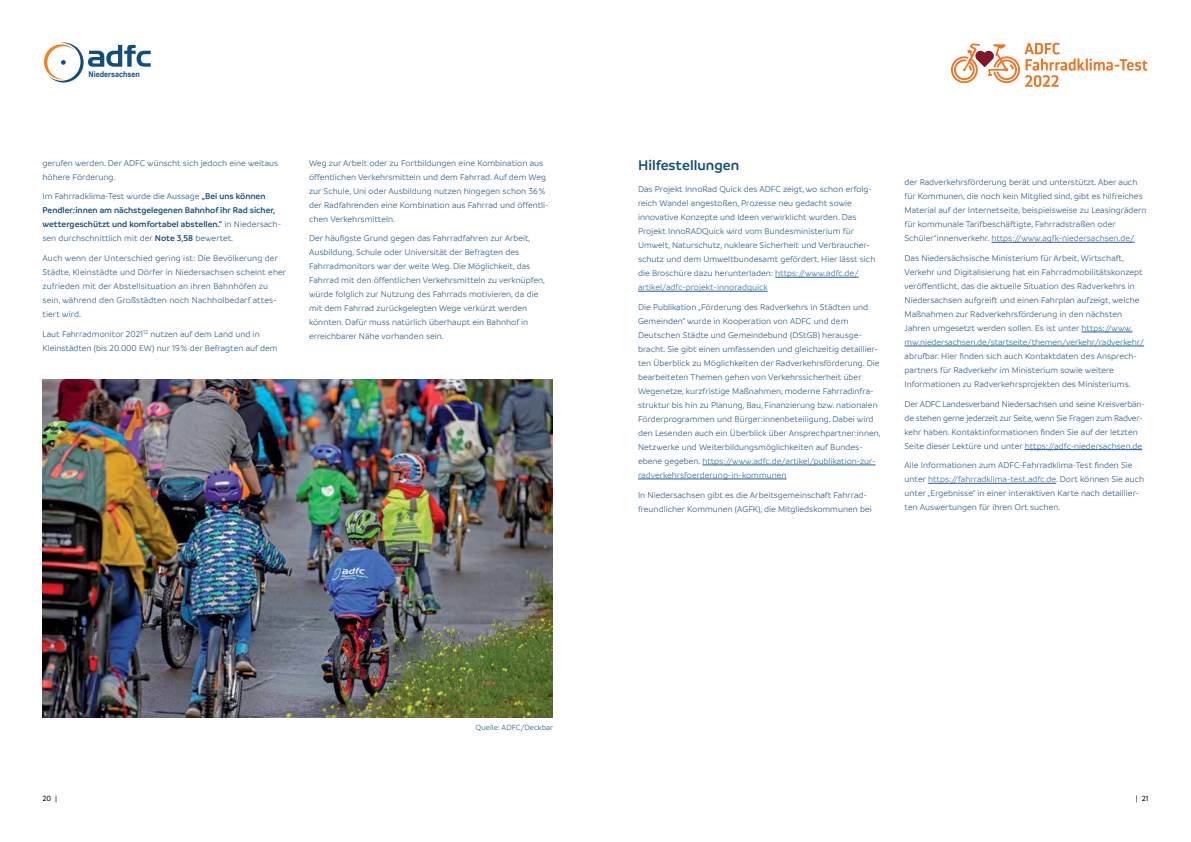
<style>
.page{position:relative;width:1191px;height:842px;background:#fff}
.page>*{position:absolute;margin:0;border:0;box-sizing:border-box;transform-origin:0 0}
.t1{font:600 15px "Branding";color:#134d7e}
.t2{font:300 9px/14px "Branding";color:#134d7e}
.t3{font:300 9px/14px "Branding";letter-spacing:-.02em;color:#134d7e}
.t4{font:600 9px/14px "Branding";color:#134d7e}
.t5{font:300 8px "Branding";color:#134d7e}
.t6{font:700 8px "Arial Narrow";color:#134d7e;scale:1.1 1}
.t7{font:500 8px "Branding";color:#000}
.s1{font-weight:300}
.s2{color:#215e9e}
</style>
<div class="page">
<svg style="left:44px;top:43px;width:107px;height:40px"></svg>
<svg style="left:951px;top:43px;width:196px;height:44px"></svg>
<hr style="left:775px;top:277px;width:83px;height:1px;background:#215e9e">
<hr style="left:638px;top:291px;width:129px;height:1px;background:#215e9e">
<hr style="left:702px;top:465px;width:173px;height:1px;background:#215e9e">
<hr style="left:638px;top:479px;width:148px;height:1px;background:#215e9e">
<hr style="left:991px;top:242px;width:143px;height:1px;background:#215e9e">
<hr style="left:1081px;top:332px;width:51px;height:1px;background:#215e9e">
<hr style="left:904px;top:346px;width:240px;height:1px;background:#215e9e">
<hr style="left:1024px;top:449px;width:118px;height:1px;background:#215e9e">
<hr style="left:928px;top:483px;width:128px;height:1px;background:#215e9e">
<img style="left:43px;top:380px;width:510px;height:338px">
<p class="t6" style="left:89px;top:68px;width:48px">Niedersachsen</p>
<p class="t2" style="left:43px;top:156px;width:237px">gerufen werden. Der ADFC wünscht sich jedoch eine weitaus höhere Förderung.</p>
<p class="t4" style="left:43px;top:189px;width:240px"><span class="s1">Im Fahrradklima-Test wurde die Aussage</span> „Bei uns können Pendler:innen am nächstgelegenen Bahnhof ihr Rad sicher, wettergeschützt und komfortabel abstellen.“ <span class="s1">in Niedersach&shy;sen durchschnittlich mit der</span> Note 3,58 <span class="s1">bewertet.</span></p>
<p class="t2" style="left:43px;top:251px;width:245px">Auch wenn der Unterschied gering ist: Die Bevölkerung der Städte, Kleinstädte und Dörfer in Niedersachsen scheint eher zufrieden mit der Abstellsituation an ihren Bahnhöfen zu sein, während den Großstädten noch Nachholbedarf attes&shy;tiert wird.</p>
<p class="t2" style="left:43px;top:327px;width:236px">Laut Fahrradmonitor 2021<sup>12</sup> nutzen auf dem Land und in<br>Kleinstädten (bis 20.000 EW) nur 19% der Befragten auf dem</p>
<p class="t2" style="left:309px;top:156px;width:241px">Weg zur Arbeit oder zu Fortbildungen eine Kombination aus öffentlichen Verkehrsmitteln und dem Fahrrad. Auf dem Weg zur Schule, Uni oder Ausbildung nutzen hingegen schon 36% der Radfahrenden eine Kombination aus Fahrrad und öffentli&shy;chen Verkehrsmitteln.</p>
<p class="t2" style="left:309px;top:232px;width:237px">Der häufigste Grund gegen das Fahrradfahren zur Arbeit, Ausbildung, Schule oder Universität der Befragten des Fahrradmonitors war der weite Weg. Die Möglichkeit, das Fahrrad mit den öffentlichen Verkehrsmitteln zu verknüpfen, würde folglich zur Nutzung des Fahrrads motivieren, da die mit dem Fahrrad zurückgelegten Wege verkürzt werden könnten. Dafür muss natürlich überhaupt ein Bahnhof in erreichbarer Nähe vorhanden sein.</p>
<p class="t5" style="left:475px;top:723px;width:79px">Quelle: ADFC/Deckbar</p>
<h1 class="t1" style="left:638px;top:157px;width:103px">Hilfestellungen</h1>
<p class="t2" style="left:638px;top:182px;width:239px">Das Projekt InnoRad Quick des ADFC zeigt, wo schon erfolg&shy;reich Wandel angestoßen, Prozesse neu gedacht sowie innovative Konzepte und Ideen verwirklicht wurden. Das Projekt InnoRADQuick wird vom Bundesministerium für Umwelt, Naturschutz, nukleare Sicherheit und Verbraucher&shy;schutz und dem Umweltbundesamt gefördert. Hier lässt sich die Broschüre dazu herunterladen: <span class="s2">https://www.adfc.de/ artikel/adfc-projekt-innoradquick</span></p>
<p class="t2" style="left:638px;top:300px;width:244px">Die Publikation „Förderung des Radverkehrs in Städten und Gemeinden“ wurde in Kooperation von ADFC und dem Deutschen Städte und Gemeindebund (DStGB) herausge&shy;bracht. Sie gibt einen umfassenden und gleichzeitig detaillier&shy;ten Überblick zu Möglichkeiten der Radverkehrsförderung. Die bearbeiteten Themen gehen von Verkehrssicherheit über Wegenetze, kurzfristige Maßnahmen, moderne Fahrradinfra&shy;struktur bis hin zu Planung, Bau, Finanzierung bzw. nationalen Förderprogrammen und Bürger:innenbeteiligung. Dabei wird den Lesenden auch ein Überblick über Ansprechpartner:innen, Netzwerke und Weiterbildungsmöglichkeiten auf Bundes&shy;ebene gegeben. <span class="s2">https://www.adfc.de/artikel/publikation-zur&shy;radverkehrsfoerderung-in-kommunen</span></p>
<p class="t2" style="left:638px;top:488px;width:235px">In Niedersachsen gibt es die Arbeitsgemeinschaft Fahrrad&shy;freundlicher Kommunen (AGFK), die Mitgliedskommunen bei</p>
<p class="t2" style="left:904px;top:176px;width:243px">der Radverkehrsförderung berät und unterstützt. Aber auch für Kommunen, die noch kein Mitglied sind, gibt es hilfreiches Material auf der Internetseite, beispielsweise zu Leasingrädern für kommunale Tarifbeschäftigte, Fahrradstraßen oder Schüler*innenverkehr. <span class="s2">https://www.agfk-niedersachsen.de/</span></p>
<p class="t2" style="left:904px;top:251px;width:241px">Das Niedersächsische Ministerium für Arbeit, Wirtschaft, Verkehr und Digitalisierung hat ein Fahrradmobilitätskonzept veröffentlicht, das die aktuelle Situation des Radverkehrs in Niedersachsen aufgreift und einen Fahrplan aufzeigt, welche Maßnahmen zur Radverkehrsförderung in den nächsten Jahren umgesetzt werden sollen. Es ist unter <span class="s2">https://www. mw.niedersachsen.de/startseite/themen/verkehr/radverkehr/</span></p>
<p class="t2" style="left:904px;top:349px;width:234px">abrufbar. Hier finden sich auch Kontaktdaten des Ansprech&shy;partners für Radverkehr im Ministerium sowie weitere<br>Informationen zu Radverkehrsprojekten des Ministeriums.</p>
<p class="t3" style="left:904px;top:397px;width:242px">Der ADFC Landesverband Niedersachsen und seine Kreisverbän&shy;de stehen gerne jederzeit zur Seite, wenn Sie Fragen zum Radver&shy;kehr haben. Kontaktinformationen finden Sie auf der letzten Seite dieser Lektüre und unter <span class="s2">https://adfc-niedersachsen.de</span></p>
<p class="t2" style="left:904px;top:459px;width:241px">Alle Informationen zum ADFC-Fahrradklima-Test finden Sie unter <span class="s2">https://fahrradklima-test.adfc.de</span>. Dort können Sie auch unter „Ergebnisse“ in einer interaktiven Karte nach detaillier&shy;ten Auswertungen für ihren Ort suchen.</p>
<p class="t7" style="left:43px;top:794px;width:16px">20 |</p>
<p class="t7" style="left:1136px;top:794px;width:14px">| 21</p>
</div>
